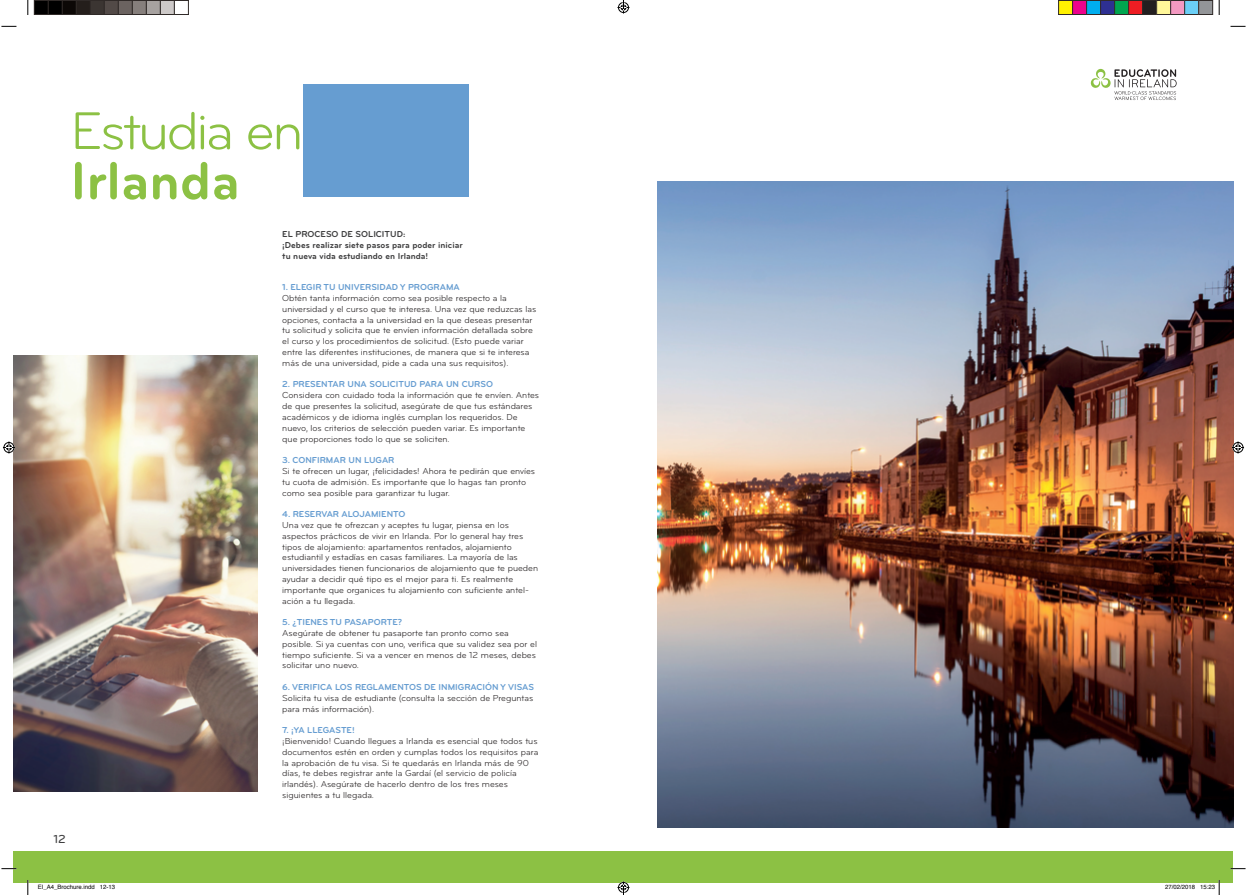
<style>
.page{position:relative;width:1247px;height:895px;background:#fff}
.page>*{position:absolute;margin:0;border:0;box-sizing:border-box;transform-origin:0 0}
.t1{font:55px "Bryant Pro";letter-spacing:-.05em;color:#8cc144}
.t2{font:700 55px "Bryant Pro";color:#8cc144}
.t3{font:500 12px "Bryant Pro";color:#3e3e3f}
.t4{font:9px/10.8px "Bryant Pro";color:#231f20}
.t5{font:700 9px "Bryant Pro";color:#669dd1}
.t6{font:700 9px/10.8px "Bryant Pro";color:#3e3e3f}
.t7{font:6px "Helvetica";color:#000}
</style>
<div class="page">
<img style="left:657px;top:181px;width:576px;height:646px">
<img style="left:14px;top:355px;width:243px;height:436px">
<svg style="left:1090px;top:69px;width:86px;height:31px"></svg>
<div style="left:14px;top:851px;width:1219px;height:31px;background:#8cc144"></div>
<svg style="left:1px;top:26px;width:15px;height:1px"></svg>
<svg style="left:1230px;top:26px;width:15px;height:1px"></svg>
<svg style="left:1px;top:868px;width:15px;height:1px"></svg>
<svg style="left:1230px;top:868px;width:15px;height:1px"></svg>
<svg style="left:27px;top:0;width:2px;height:15px"></svg>
<svg style="left:27px;top:880px;width:2px;height:15px"></svg>
<svg style="left:1218px;top:0;width:1px;height:15px"></svg>
<svg style="left:3px;top:441px;width:12px;height:12px"></svg>
<svg style="left:1231px;top:441px;width:12px;height:12px"></svg>
<div style="left:34px;top:0;width:14px;height:14px;background:#000"></div>
<div style="left:34px;top:0;width:15px;height:15px;border:1px solid #302a28"></div>
<div style="left:48px;top:0;width:14px;height:14px;background:#000"></div>
<div style="left:48px;top:0;width:15px;height:15px;border:1px solid #302a28"></div>
<div style="left:62px;top:0;width:14px;height:14px;background:#0c0806"></div>
<div style="left:62px;top:0;width:15px;height:15px;border:1px solid #302a28"></div>
<div style="left:76px;top:0;width:14px;height:14px;background:#241e1b"></div>
<div style="left:76px;top:0;width:15px;height:15px;border:1px solid #302a28"></div>
<div style="left:90px;top:0;width:14px;height:14px;background:#3b3532"></div>
<div style="left:90px;top:0;width:15px;height:15px;border:1px solid #302a28"></div>
<div style="left:104px;top:0;width:14px;height:14px;background:#524a47"></div>
<div style="left:104px;top:0;width:15px;height:15px;border:1px solid #302a28"></div>
<div style="left:118px;top:0;width:14px;height:14px;background:#6b6360"></div>
<div style="left:118px;top:0;width:15px;height:15px;border:1px solid #302a28"></div>
<div style="left:132px;top:0;width:14px;height:14px;background:#867f7c"></div>
<div style="left:132px;top:0;width:15px;height:15px;border:1px solid #302a28"></div>
<div style="left:146px;top:0;width:14px;height:14px;background:#a7a2a0"></div>
<div style="left:146px;top:0;width:15px;height:15px;border:1px solid #302a28"></div>
<div style="left:160px;top:0;width:14px;height:14px;background:#cdc9c8"></div>
<div style="left:160px;top:0;width:15px;height:15px;border:1px solid #302a28"></div>
<div style="left:174px;top:0;width:15px;height:15px;border:1px solid #302a28"></div>
<div style="left:1058px;top:0;width:14px;height:14px;background:#fff101"></div>
<div style="left:1057px;top:0;width:15px;height:15px;border:1px solid #302a28"></div>
<div style="left:1072px;top:0;width:14px;height:14px;background:#ed028c"></div>
<div style="left:1071px;top:0;width:15px;height:15px;border:1px solid #302a28"></div>
<div style="left:1086px;top:0;width:14px;height:14px;background:#00aeef"></div>
<div style="left:1085px;top:0;width:15px;height:15px;border:1px solid #302a28"></div>
<div style="left:1100px;top:0;width:14px;height:14px;background:#2e3092"></div>
<div style="left:1099px;top:0;width:15px;height:15px;border:1px solid #302a28"></div>
<div style="left:1114px;top:0;width:14px;height:14px;background:#00a54f"></div>
<div style="left:1113px;top:0;width:15px;height:15px;border:1px solid #302a28"></div>
<div style="left:1128px;top:0;width:14px;height:14px;background:#ee1d23"></div>
<div style="left:1127px;top:0;width:15px;height:15px;border:1px solid #302a28"></div>
<div style="left:1142px;top:0;width:14px;height:14px;background:#231f20"></div>
<div style="left:1141px;top:0;width:15px;height:15px;border:1px solid #302a28"></div>
<div style="left:1156px;top:0;width:14px;height:14px;background:#fff79a"></div>
<div style="left:1155px;top:0;width:15px;height:15px;border:1px solid #302a28"></div>
<div style="left:1170px;top:0;width:14px;height:14px;background:#f499c2"></div>
<div style="left:1169px;top:0;width:15px;height:15px;border:1px solid #302a28"></div>
<div style="left:1184px;top:0;width:14px;height:14px;background:#6bcff6"></div>
<div style="left:1183px;top:0;width:15px;height:15px;border:1px solid #302a28"></div>
<div style="left:1198px;top:0;width:14px;height:14px;background:#939598"></div>
<div style="left:1197px;top:0;width:15px;height:15px;border:1px solid #302a28"></div>
<svg style="left:1164px;top:880px;width:55px;height:15px"></svg>
<svg style="left:617px;top:0;width:12px;height:14px"></svg>
<svg style="left:617px;top:881px;width:12px;height:14px"></svg>
<div style="left:303px;top:84px;width:166px;height:113px;background:#669dd1"></div>
<h1 class="t1" style="left:70px;top:98px;width:234px">Estudia en</h1>
<h1 class="t2" style="left:70px;top:146px;width:171px">Irlanda</h1>
<p class="t6" style="left:282px;top:228px;width:182px">EL PROCESO DE SOLICITUD:<br>¡Debes realizar siete pasos para poder iniciar tu nueva vida estudiando en Irlanda!</p>
<h2 class="t3" style="left:53px;top:832px;width:14px">12</h2>
<p class="t5" style="left:282px;top:282px;width:179px">1. ELEGIR TU UNIVERSIDAD Y PROGRAMA</p>
<p class="t4" style="left:282px;top:293px;width:255px">Obtén tanta información como sea posible respecto a la universidad y el curso que te interesa. Una vez que reduzcas las opciones, contacta a la universidad en la que deseas presentar tu solicitud y solicita que te envíen información detallada sobre el curso y los procedimientos de solicitud. (Esto puede variar entre las diferentes instituciones, de manera que si te interesa más de una universidad, pide a cada una sus requisitos).</p>
<p class="t5" style="left:282px;top:379px;width:212px">2. PRESENTAR UNA SOLICITUD PARA UN CURSO</p>
<p class="t4" style="left:282px;top:390px;width:258px">Considera con cuidado toda la información que te envíen. Antes de que presentes la solicitud, asegúrate de que tus estándares académicos y de idioma inglés cumplan los requeridos. De nuevo, los criterios de selección pueden variar. Es importante que proporciones todo lo que se soliciten.</p>
<p class="t5" style="left:282px;top:454px;width:114px">3. CONFIRMAR UN LUGAR</p>
<p class="t4" style="left:282px;top:465px;width:254px">Si te ofrecen un lugar, ¡felicidades! Ahora te pedirán que envíes tu cuota de admisión. Es importante que lo hagas tan pronto como sea posible para garantizar tu lugar.</p>
<p class="t5" style="left:282px;top:508px;width:124px">4. RESERVAR ALOJAMIENTO</p>
<p class="t4" style="left:282px;top:519px;width:257px">Una vez que te ofrezcan y aceptes tu lugar, piensa en los aspectos prácticos de vivir en Irlanda. Por lo general hay tres tipos de alojamiento: apartamentos rentados, alojamiento estudiantil y estadías en casas familiares. La mayoría de las universidades tienen funcionarios de alojamiento que te pueden ayudar a decidir qué tipo es el mejor para ti. Es realmente importante que organices tu alojamiento con suficiente antel&shy;ación a tu llegada.</p>
<p class="t5" style="left:282px;top:616px;width:121px">5. ¿TIENES TU PASAPORTE?</p>
<p class="t4" style="left:282px;top:627px;width:256px">Asegúrate de obtener tu pasaporte tan pronto como sea posible. Si ya cuentas con uno, verifica que su validez sea por el tiempo suficiente. Si va a vencer en menos de 12 meses, debes solicitar uno nuevo.</p>
<p class="t5" style="left:282px;top:681px;width:253px">6. VERIFICA LOS REGLAMENTOS DE INMIGRACIÓN Y VISAS</p>
<p class="t4" style="left:282px;top:692px;width:252px">Solicita tu visa de estudiante (consulta la sección de Preguntas para más información).</p>
<p class="t5" style="left:282px;top:724px;width:74px">7. ¡YA LLEGASTE!</p>
<p class="t4" style="left:282px;top:735px;width:257px">¡Bienvenido! Cuando llegues a Irlanda es esencial que todos tus documentos estén en orden y cumplas todos los requisitos para la aprobación de tu visa. Si te quedarás en Irlanda más de 90 días, te debes registrar ante la Gardaí (el servicio de policía irlandés). Asegúrate de hacerlo dentro de los tres meses siguientes a tu llegada.</p>
<p class="t7" style="left:38px;top:882px;width:79px">EI_A4_Brochure.indd 12-13</p>
<p class="t7" style="left:1164px;top:882px;width:52px">27/02/2018 15:23</p>
</div>
